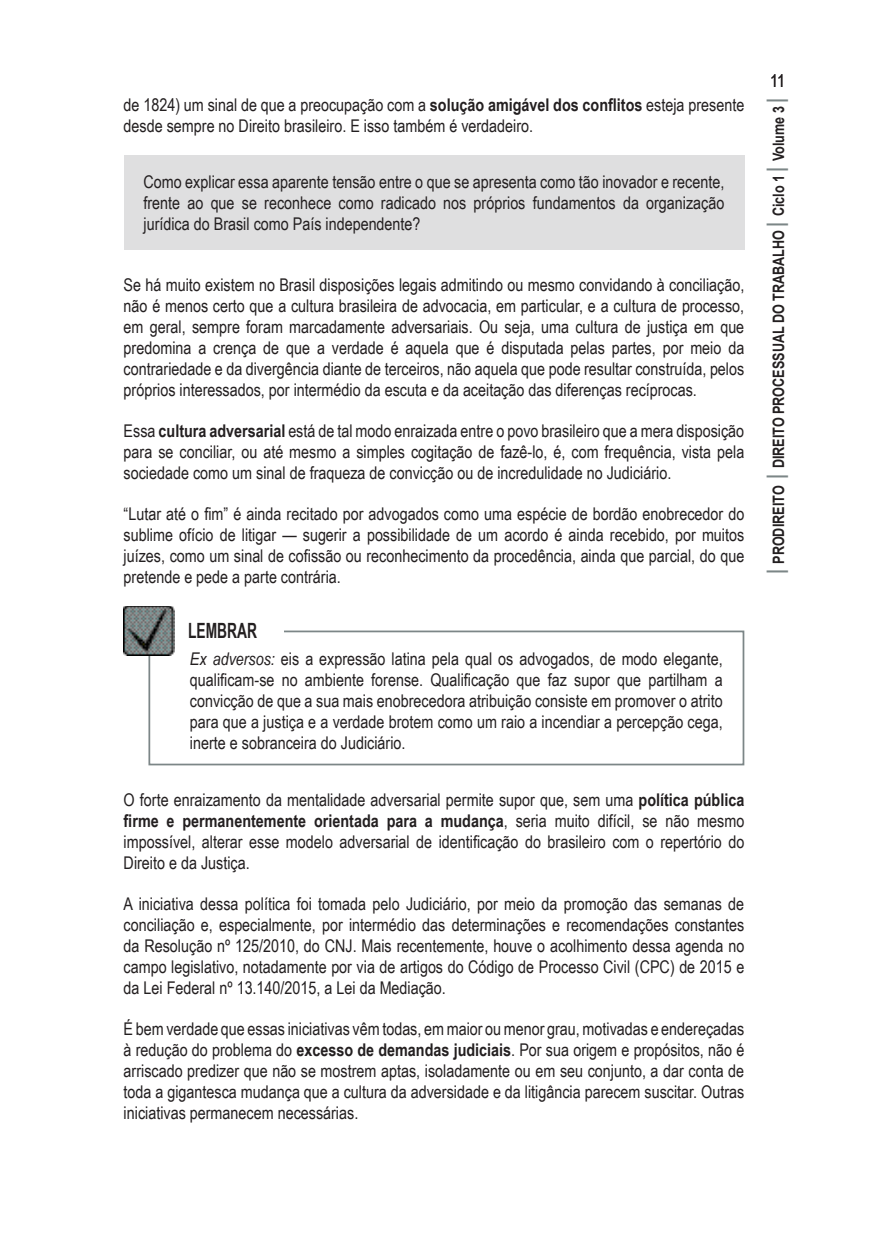
<style>
.page{position:relative;width:869px;height:1241px;background:#fff}
.page>*{position:absolute;margin:0;border:0;box-sizing:border-box;transform-origin:0 0}
.t1{font:700 21px "Arial Narrow";color:#231f20;scale:.8 1}
._11_Corpo{font:17.5px/21px "Arial Narrow";color:#231f20;text-align:justify}
._82_NumeroPaginas{font:17.5px "Arial Narrow";color:#231f20}
._52_Orelha_Direita{font:700 15.75px "Arial";color:#231f20;scale:.8 1}
.s1{font-weight:700}
.s2{font-style:italic}
.s3{font-size:22.75px;color:#7c8687}
</style>
<div class="page">
<div style="left:124px;top:156px;width:620px;height:94px;background:#dfdfe0"></div>
<div style="left:148px;top:630px;width:596px;height:135px;border:2px solid #7c8687"></div>
<div style="left:148px;top:612px;width:136px;height:38px;background:#fff"></div>
<img style="left:124px;top:606px;width:51px;height:49px">
<p class="_11_Corpo" style="left:124px;top:94px;width:622px">de 1824) um sinal de que a preocupação com a <span class="s1">solução amigável dos conflitos</span> esteja presente desde sempre no Direito brasileiro. E isso também é verdadeiro.</p>
<p class="_11_Corpo" style="left:143px;top:171px;width:582px">Como explicar essa aparente tensão entre o que se apresenta como tão inovador e recente, frente ao que se reconhece como radicado nos próprios fundamentos da organização jurídica do Brasil como País independente?</p>
<p class="_11_Corpo" style="left:124px;top:273px;width:622px">Se há muito existem no Brasil disposições legais admitindo ou mesmo convidando à conciliação, não é menos certo que a cultura brasileira de advocacia, em particular, e a cultura de processo, em geral, sempre foram marcadamente adversariais. Ou seja, uma cultura de justiça em que predomina a crença de que a verdade é aquela que é disputada pelas partes, por meio da contrariedade e da divergência diante de terceiros, não aquela que pode resultar construída, pelos próprios interessados, por intermédio da escuta e da aceitação das diferenças recíprocas.</p>
<p class="_11_Corpo" style="left:124px;top:419px;width:622px">Essa <span class="s1">cultura adversarial</span> está de tal modo enraizada entre o povo brasileiro que a mera disposição para se conciliar, ou até mesmo a simples cogitação de fazê-lo, é, com frequência, vista pela sociedade como um sinal de fraqueza de convicção ou de incredulidade no Judiciário.</p>
<p class="_11_Corpo" style="left:124px;top:502px;width:622px">“Lutar até o fim” é ainda recitado por advogados como uma espécie de bordão enobrecedor do sublime ofício de litigar — sugerir a possibilidade de um acordo é ainda recebido, por muitos juízes, como um sinal de cofissão ou reconhecimento da procedência, ainda que parcial, do que pretende e pede a parte contrária.</p>
<p class="t1" style="left:188px;top:614px;width:88px">LEMBRAR</p>
<p class="_11_Corpo" style="left:190px;top:647px;width:534px"><span class="s2">Ex adversos:</span> eis a expressão latina pela qual os advogados, de modo elegante, qualificam-se no ambiente forense. Qualificação que faz supor que partilham a convicção de que a sua mais enobrecedora atribuição consiste em promover o atrito para que a justiça e a verdade brotem como um raio a incendiar a percepção cega, inerte e sobranceira do Judiciário.</p>
<p class="_11_Corpo" style="left:124px;top:788px;width:622px">O forte enraizamento da mentalidade adversarial permite supor que, sem uma <span class="s1">política pública firme e permanentemente orientada para a mudança</span>, seria muito difícil, se não mesmo impossível, alterar esse modelo adversarial de identificação do brasileiro com o repertório do Direito e da Justiça.</p>
<p class="_11_Corpo" style="left:124px;top:892px;width:622px">A iniciativa dessa política foi tomada pelo Judiciário, por meio da promoção das semanas de conciliação e, especialmente, por intermédio das determinações e recomendações constantes da Resolução nº 125/2010, do CNJ. Mais recentemente, houve o acolhimento dessa agenda no campo legislativo, notadamente por via de artigos do Código de Processo Civil (CPC) de 2015 e da Lei Federal nº 13.140/2015, a Lei da Mediação.</p>
<p class="_11_Corpo" style="left:124px;top:1017px;width:622px">É bem verdade que essas iniciativas vêm todas, em maior ou menor grau, motivadas e endereçadas à redução do problema do <span class="s1">excesso de demandas judiciais</span>. Por sua origem e propósitos, não é arriscado predizer que não se mostrem aptas, isoladamente ou em seu conjunto, a dar conta de toda a gigantesca mudança que a cultura da adversidade e da litigância parecem suscitar. Outras iniciativas permanecem necessárias.</p>
<p class="_82_NumeroPaginas" style="left:769px;top:68px;width:16px">11</p>
<p class="_52_Orelha_Direita" style="left:767px;top:574px;width:597px;rotate:-90deg"><span class="s3">|</span> PRODIREITO <span class="s3">|</span> DIREITO PROCESSUAL DO TRABALHO <span class="s3">|</span> Ciclo 1 <span class="s3">|</span> Volume 3 <span class="s3">|</span></p>
</div>
